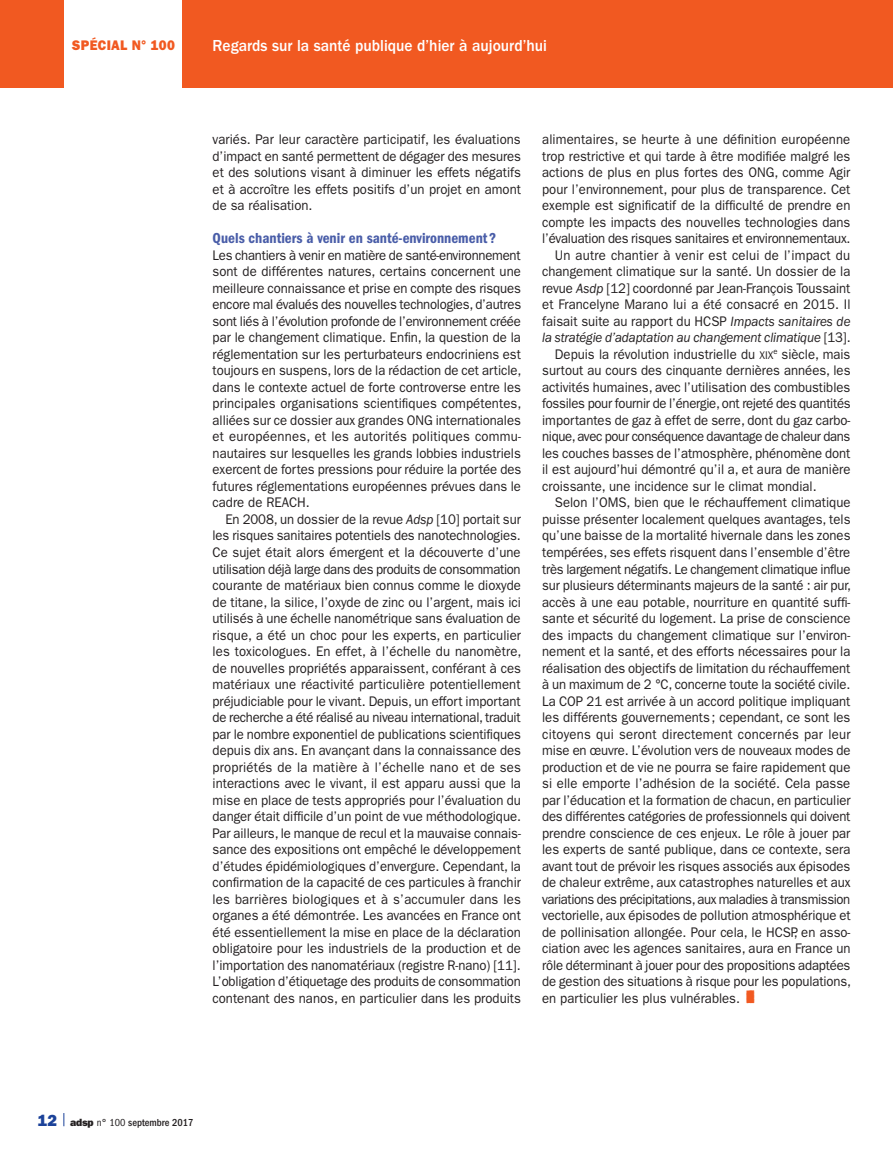
<style>
.page{position:relative;width:893px;height:1149px;background:#fff}
.page>*{position:absolute;margin:0;border:0;box-sizing:border-box;transform-origin:0 0}
.t1{font:500 16.5px "ITC Franklin Gothic Std";color:#fff;scale:.94 1}
.t2{font:15px "ITC Franklin Gothic Std Dm Cd";color:#495da8}
.t3{font:13.95px/16.5px "ITC Franklin Gothic Std";color:#231f20;text-align:justify;scale:.94 1}
.t4{font:13.95px "ITC Franklin Gothic Std";letter-spacing:-.02em;color:#231f20;scale:.94 1}
.t5{font:13.95px "ITC Franklin Gothic Std";letter-spacing:-.03em;color:#231f20;scale:.94 1}
.t6{font:italic 13.95px "ITC Franklin Gothic Std";letter-spacing:-.01em;color:#231f20;scale:.94 1}
.t7{font:13.95px "ITC Franklin Gothic Std";letter-spacing:-.025em;color:#231f20;scale:.94 1}
.t8{font:13.95px "ITC Franklin Gothic Std";letter-spacing:.02em;color:#231f20;scale:.94 1}
.t9{font:13.95px "ITC Franklin Gothic Std Hvy";letter-spacing:.02em;color:#f15921;scale:.94 1}
.t10{font:500 condensed 10.5px "ITC Franklin Gothic Std";color:#231f20}
.s1{font-style:italic}
.s2{font-style:normal}
.s3{font-family:"ITC Franklin Gothic Std Book SC800";font-size:11.1px}
.s4{font-family:"Ph Fpictos";font-weight:600;font-size:15px;color:#f15921}
.s5{font-family:"ITC Franklin Gothic Std Hvy";font-weight:400;font-stretch:normal;font-size:16.2px;color:#1b4299}
.s6{font-family:"ITC Franklin Gothic Std Hvy";font-weight:400;font-stretch:normal}
.s7{font-weight:400}
</style>
<div class="page">
<svg style="left:64px;top:1113px;width:1px;height:12px"></svg>
<div style="left:0;top:0;width:893px;height:87px;background:#f15921"></div>
<div style="left:65px;top:0;width:117px;height:93px;background:#fff"></div>
<p class="t9" style="left:72px;top:37px;width:111px">SPÉCIAL N° 100</p>
<p class="t1" style="left:213px;top:36px;width:357px">Regards sur la santé publique d’hier à aujourd’hui</p>
<p class="t3" style="left:213px;top:131px;width:330px">variés. Par leur caractère participatif, les évaluations d’impact en santé permettent de dégager des mesures et des solutions visant à diminuer les effets négatifs et à accroître les effets positifs d’un projet en amont de sa réalisation.</p>
<p class="t2" style="left:213px;top:229px;width:285px">Quels chantiers à venir en santé-environnement ?</p>
<p class="t3" style="left:213px;top:247px;width:330px">Les chantiers à venir en matière de santé-environnement sont de différentes natures, certains concernent une meilleure connaissance et prise en compte des risques encore mal évalués des nouvelles technologies, d’autres sont liés à l’évolution profonde de l’environnement créée par le changement climatique. Enfin, la question de la réglementation sur les perturbateurs endocriniens est toujours en suspens, lors de la rédaction de cet article, dans le contexte actuel de forte controverse entre les principales organisations scientifiques compétentes, alliées sur ce dossier aux grandes ONG internationales et européennes, et les autorités politiques commu&shy;nautaires sur lesquelles les grands lobbies industriels exercent de fortes pressions pour réduire la portée des futures réglementations européennes prévues dans le cadre de REACH.</p>
<p class="t3" style="left:213px;top:511px;width:330px;text-indent:13px">En 2008, un dossier de la revue <span class="s1">Adsp</span> [10] portait sur les risques sanitaires potentiels des nanotechnologies.<br>Ce sujet était alors émergent et la découverte d’une utilisation déjà large dans des produits de consommation courante de matériaux bien connus comme le dioxyde de titane, la silice, l’oxyde de zinc ou l’argent, mais ici utilisés à une échelle nanométrique sans évaluation de risque, a été un choc pour les experts, en particulier les toxicologues. En effet, à l’échelle du nanomètre, de nouvelles propriétés apparaissent, conférant à ces matériaux une réactivité particulière potentiellement préjudiciable pour le vivant. Depuis, un effort important de recherche a été réalisé au niveau international, traduit par le nombre exponentiel de publications scientifiques depuis dix ans. En avançant dans la connaissance des propriétés de la matière à l’échelle nano et de ses interactions avec le vivant, il est apparu aussi que la mise en place de tests appropriés pour l’évaluation du danger était difficile d’un point de vue méthodologique.<br>Par ailleurs, le manque de recul et la mauvaise connais&shy;sance des expositions ont empêché le développement d’études épidémiologiques d’envergure. Cependant, la confirmation de la capacité de ces particules à franchir les barrières biologiques et à s’accumuler dans les organes a été démontrée. Les avancées en France ont été essentiellement la mise en place de la déclaration obligatoire pour les industriels de la production et de l’importation des nanomatériaux (registre R-nano) [11].<br>L’obligation d’étiquetage des produits de consommation contenant des nanos, en particulier dans les produits</p>
<p class="t3" style="left:542px;top:131px;width:329px">alimentaires, se heurte à une définition européenne</p>
<p class="t3" style="left:542px;top:148px;width:329px">trop restrictive et qui tarde à être modifiée malgré les</p>
<p class="t3" style="left:542px;top:164px;width:329px">actions de plus en plus fortes des ONG, comme Agir</p>
<p class="t3" style="left:542px;top:181px;width:329px">pour l’environnement, pour plus de transparence. Cet</p>
<p class="t3" style="left:542px;top:197px;width:329px">exemple est significatif de la difficulté de prendre en</p>
<p class="t3" style="left:542px;top:214px;width:329px">compte les impacts des nouvelles technologies dans</p>
<p class="t3" style="left:542px;top:230px;width:329px">l’évaluation des risques sanitaires et environnementaux.</p>
<p class="t3" style="left:555px;top:247px;width:316px">Un autre chantier à venir est celui de l’impact du</p>
<p class="t3" style="left:542px;top:263px;width:329px">changement climatique sur la santé. Un dossier de la</p>
<p class="t3" style="left:542px;top:280px;width:329px">revue <span class="s1">Asdp</span> [12] coordonné par Jean-François Toussaint</p>
<p class="t3" style="left:542px;top:296px;width:329px">et Francelyne Marano lui a été consacré en 2015. Il</p>
<p class="t3" style="left:542px;top:313px;width:329px">faisait suite au rapport du HCSP <span class="s1">Impacts sanitaires de</span></p>
<p class="t6" style="left:542px;top:330px;width:330px">la stratégie d’adaptation au changement climatique <span class="s2">[13].</span></p>
<p class="t3" style="left:555px;top:346px;width:316px">Depuis la révolution industrielle du <span class="s3">xix</span><sup>e</sup> siècle, mais</p>
<p class="t3" style="left:542px;top:362px;width:329px">surtout au cours des cinquante dernières années, les</p>
<p class="t3" style="left:542px;top:379px;width:329px">activités humaines, avec l’utilisation des combustibles</p>
<p class="t4" style="left:542px;top:395px;width:330px">fossiles pour fournir de l’énergie, ont rejeté des quantités</p>
<p class="t3" style="left:542px;top:412px;width:329px">importantes de gaz à effet de serre, dont du gaz carbo-</p>
<p class="t7" style="left:542px;top:428px;width:329px">nique, avec pour conséquence davantage de chaleur dans</p>
<p class="t3" style="left:542px;top:445px;width:329px">les couches basses de l’atmosphère, phénomène dont</p>
<p class="t3" style="left:542px;top:461px;width:329px">il est aujourd’hui démontré qu’il a, et aura de manière</p>
<p class="t3" style="left:542px;top:478px;width:293px">croissante, une incidence sur le climat mondial.</p>
<p class="t3" style="left:555px;top:494px;width:316px">Selon l’OMS, bien que le réchauffement climatique</p>
<p class="t3" style="left:542px;top:511px;width:329px">puisse présenter localement quelques avantages, tels</p>
<p class="t3" style="left:542px;top:527px;width:329px">qu’une baisse de la mortalité hivernale dans les zones</p>
<p class="t3" style="left:542px;top:544px;width:329px">tempérées, ses effets risquent dans l’ensemble d’être</p>
<p class="t4" style="left:542px;top:560px;width:330px">très largement négatifs. Le changement climatique influe</p>
<p class="t3" style="left:542px;top:577px;width:330px">sur plusieurs déterminants majeurs de la santé : air pur,</p>
<p class="t3" style="left:542px;top:593px;width:329px">accès à une eau potable, nourriture en quantité suffi-</p>
<p class="t3" style="left:542px;top:610px;width:329px">sante et sécurité du logement. La prise de conscience</p>
<p class="t3" style="left:542px;top:626px;width:329px">des impacts du changement climatique sur l’environ-</p>
<p class="t3" style="left:542px;top:643px;width:329px">nement et la santé, et des efforts nécessaires pour la</p>
<p class="t3" style="left:542px;top:659px;width:329px">réalisation des objectifs de limitation du réchauffement</p>
<p class="t3" style="left:542px;top:676px;width:329px">à un maximum de 2 °C, concerne toute la société civile.</p>
<p class="t3" style="left:542px;top:692px;width:329px">La COP 21 est arrivée à un accord politique impliquant</p>
<p class="t3" style="left:542px;top:709px;width:329px">les différents gouvernements; cependant, ce sont les</p>
<p class="t8" style="left:542px;top:725px;width:330px">citoyens qui seront directement concernés par leur</p>
<p class="t3" style="left:542px;top:742px;width:330px">mise en œuvre. L’évolution vers de nouveaux modes de</p>
<p class="t3" style="left:542px;top:758px;width:329px">production et de vie ne pourra se faire rapidement que</p>
<p class="t3" style="left:542px;top:775px;width:329px">si elle emporte l’adhésion de la société. Cela passe</p>
<p class="t3" style="left:542px;top:791px;width:330px">par l’éducation et la formation de chacun, en particulier</p>
<p class="t3" style="left:542px;top:808px;width:329px">des différentes catégories de professionnels qui doivent</p>
<p class="t3" style="left:542px;top:824px;width:329px">prendre conscience de ces enjeux. Le rôle à jouer par</p>
<p class="t3" style="left:542px;top:841px;width:329px">les experts de santé publique, dans ce contexte, sera</p>
<p class="t3" style="left:542px;top:857px;width:329px">avant tout de prévoir les risques associés aux épisodes</p>
<p class="t3" style="left:542px;top:874px;width:330px">de chaleur extrême, aux catastrophes naturelles et aux</p>
<p class="t5" style="left:542px;top:890px;width:329px">variations des précipitations, aux maladies à transmission</p>
<p class="t3" style="left:542px;top:907px;width:330px">vectorielle, aux épisodes de pollution atmosphérique et</p>
<p class="t3" style="left:542px;top:923px;width:329px">de pollinisation allongée. Pour cela, le HCSP, en asso-</p>
<p class="t3" style="left:542px;top:940px;width:329px">ciation avec les agences sanitaires, aura en France un</p>
<p class="t3" style="left:542px;top:956px;width:329px">rôle déterminant à jouer pour des propositions adaptées</p>
<p class="t3" style="left:542px;top:973px;width:330px">de gestion des situations à risque pour les populations,</p>
<p class="t3" style="left:542px;top:989px;width:229px">en particulier les plus vulnérables. <span class="s4">E</span></p>
<p class="t10" style="left:38px;top:1115px;width:157px"><span class="s5">12</span> <span class="s6">adsp</span> <span class="s7">n° 100</span> septembre 2017</p>
</div>
